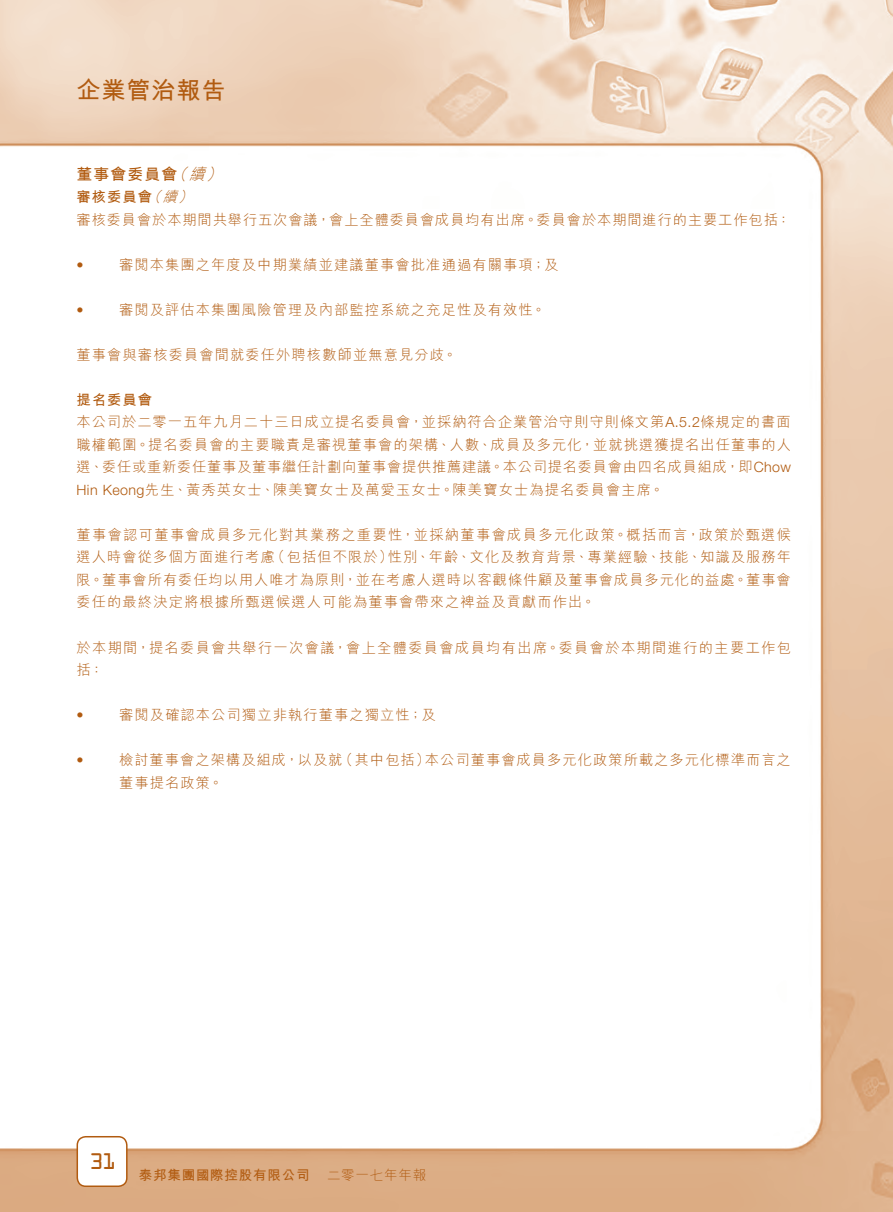
<style>
.page{position:relative;width:893px;height:1212px;background:#fff}
.page>*{position:absolute;margin:0;border:0;box-sizing:border-box;transform-origin:0 0}
.t1{font:700 24px "M Hei HK";letter-spacing:.04em;color:#b15b10}
.t2{font:20.25px "OCRA Std";color:#b15b10}
.Heading_1{font:700 15.75px "M Hei HK";letter-spacing:.08em;color:#b15b10}
.Heading_1-2{font:italic 300 15.75px "M Hei HK";color:#b15b10}
.Body_Text{font:300 14.25px/22.5px "M Hei HK";letter-spacing:.08em;color:#b15b10}
.Body_Text-2{font:300 14.25px "M Hei HK";letter-spacing:.06em;color:#b15b10}
.Heading_2{font:700 14.25px "M Hei HK";letter-spacing:.08em;color:#b15b10}
.Body_Text-3{font:300 14.25px "Helvetica Neue LT Std";color:#b15b10}
.Heading_2-2{font:italic 300 14.25px "M Hei HK";color:#b15b10}
.t3{font:700 13.5px "M Hei HK";letter-spacing:.06em;color:#b15b10}
.t4{font:300 13.5px "M Hei HK";letter-spacing:.06em;color:#b15b10}
.s1{font-family:"Helvetica Neue LT Std"}
</style>
<div class="page">
<img style="left:0;top:0;width:893px;height:1212px">
<div style="left:77px;top:1137px;width:50px;height:49px;background:#fff;border-radius:9px"></div>
<div style="left:77px;top:1136px;width:51px;height:51px;border:2px solid #b15b10;border-radius:9px"></div>
<h1 class="t1" style="left:77px;top:73px;width:150px">企業管治報告</h1>
<p class="Heading_1" style="left:77px;top:163px;width:102px">董事會委員會</p>
<p class="Heading_1-2" style="left:171px;top:166px;width:39px">（續</p>
<p class="Heading_1-2" style="left:206px;top:166px;width:21px">(</p>
<p class="Heading_2" style="left:77px;top:187px;width:77px">審核委員會</p>
<p class="Body_Text-2" style="left:77px;top:212px;width:716px">審核委員會於本期間共舉行五次會議，會上全體委員會成員均有出席。委員會於本期間進行的主要工作包括：</p>
<p class="Body_Text" style="left:119px;top:253px;width:441px">審閱本集團之年度及中期業績並建議董事會批准通過有關事項；及</p>
<p class="Heading_2-2" style="left:147px;top:190px;width:36px">（續</p>
<p class="Heading_2-2" style="left:178px;top:190px;width:20px">(</p>
<p class="Body_Text-3" style="left:77px;top:256px;width:9px">•</p>
<p class="Body_Text" style="left:119px;top:298px;width:428px">審閱及評估本集團風險管理及內部監控系統之充足性及有效性。</p>
<p class="Body_Text-3" style="left:77px;top:301px;width:9px">•</p>
<p class="Body_Text" style="left:77px;top:343px;width:382px">董事會與審核委員會間就委任外聘核數師並無意見分歧。</p>
<p class="Heading_2" style="left:77px;top:389px;width:77px">提名委員會</p>
<p class="Body_Text" style="left:77px;top:411px;width:716px;text-align:justify">本公司於二零一五年九月二十三日成立提名委員會，並採納符合企業管治守則守則條文第<span class="s1">A.5.2</span>條規定的書面職權範圍。提名委員會的主要職責是審視董事會的架構、人數、成員及多元化，並就挑選獲提名出任董事的人選、委任或重新委任董事及董事繼任計劃向董事會提供推薦建議。本公司提名委員會由四名成員組成，即<span class="s1">Chow Hin Keong</span>先生、黃秀英女士、陳美寶女士及萬愛玉女士。陳美寶女士為提名委員會主席。</p>
<p class="Body_Text" style="left:77px;top:523px;width:716px;text-align:right">董事會認可董事會成員多元化對其業務之重要性，並採納董事會成員多元化政策。概括而言，政策於甄選候性別、年齡、文化及教育背景、專業經驗、技能、知識及服務年</p>
<p class="Body_Text" style="left:271px;top:546px;width:124px">（包括但不限於）</p>
<p class="Body_Text" style="left:77px;top:546px;width:716px">選人時會從多個方面進行考慮<br>限。董事會所有委任均以用人唯才為原則，並在考慮人選時以客觀條件顧及董事會成員多元化的益處。董事會委任的最終決定將根據所甄選候選人可能為董事會帶來之裨益及貢獻而作出。</p>
<p class="Body_Text" style="left:77px;top:636px;width:716px">於本期間，提名委員會共舉行一次會議，會上全體委員會成員均有出席。委員會於本期間進行的主要工作包括：</p>
<p class="Body_Text" style="left:119px;top:703px;width:318px">審閱及確認本公司獨立非執行董事之獨立性；及</p>
<p class="Body_Text-3" style="left:77px;top:706px;width:9px">•</p>
<p class="Body_Text-3" style="left:77px;top:751px;width:9px">•</p>
<p class="Body_Text" style="left:339px;top:748px;width:93px">（其中包括）</p>
<p class="Body_Text" style="left:119px;top:748px;width:225px">檢討董事會之架構及組成，以及就</p>
<p class="Body_Text" style="left:425px;top:748px;width:367px">本公司董事會成員多元化政策所載之多元化標準而言之</p>
<p class="Body_Text" style="left:119px;top:771px;width:105px">董事提名政策。</p>
<h2 class="t2" style="left:89px;top:1152px;width:29px">31</h2>
<p class="t3" style="left:139px;top:1165px;width:172px">泰邦集團國際控股有限公司</p>
<p class="t4" style="left:327px;top:1168px;width:101px">二零一七年年報</p>
</div>
